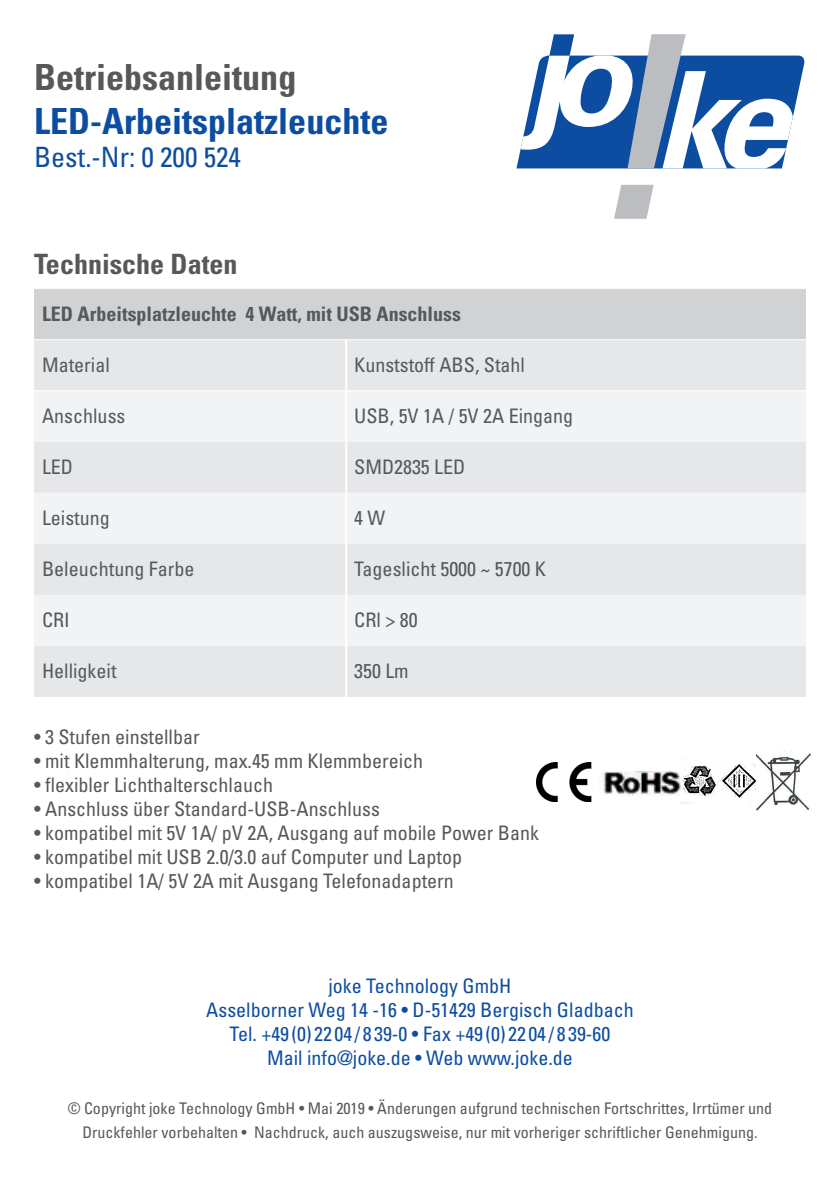
<style>
.page{position:relative;width:840px;height:1191px;background:#fff}
.page>*{position:absolute;margin:0;border:0;box-sizing:border-box;transform-origin:0 0}
.t1{font:700 condensed 36px "Univers LT Pro";color:#0d4da1}
.t2{font:700 condensed 36px "Univers LT Pro";color:#57585a}
.t3{font:condensed 28px "Univers LT Pro";color:#0d4da1}
.t4{font:700 condensed 28px "Univers LT Pro";color:#57585a}
.t5{font:condensed 20px "Univers LT Pro";color:#57585a}
.t6{font:condensed 20px/24px "Univers LT Pro";color:#0d4da1;text-align:center}
.t7{font:700 condensed 20px "Univers LT Pro";color:#57585a}
.t8{font:condensed 16px/24px "Univers LT Pro";color:#57585a;text-align:center}
</style>
<div class="page">
<svg style="left:516px;top:34px;width:289px;height:185px"></svg>
<div style="left:34px;top:289px;width:771px;height:51px;background:#d1d2d4"></div>
<div style="left:34px;top:340px;width:771px;height:357px;background:#e6e7e9"></div>
<svg style="left:34px;top:391px;width:771px;height:255px;fill:#f2f3f4"></svg>
<hr style="left:34px;top:339px;width:312px;height:1px;background:#fff">
<hr style="left:346px;top:339px;width:459px;height:1px;background:#fff">
<hr style="left:34px;top:390px;width:311px;height:1px;background:#fff">
<hr style="left:347px;top:390px;width:458px;height:1px;background:#fff">
<hr style="left:345px;top:340px;width:2px;height:51px;background:#fff">
<hr style="left:345px;top:391px;width:2px;height:51px;background:#fff">
<hr style="left:345px;top:442px;width:2px;height:51px;background:#fff">
<hr style="left:345px;top:493px;width:2px;height:51px;background:#fff">
<hr style="left:345px;top:544px;width:2px;height:51px;background:#fff">
<hr style="left:345px;top:595px;width:2px;height:51px;background:#fff">
<hr style="left:345px;top:646px;width:2px;height:51px;background:#fff">
<img style="left:680px;top:763px;width:75px;height:41px">
<img style="left:536px;top:762px;width:56px;height:39px">
<img style="left:599px;top:771px;width:81px;height:24px">
<img style="left:755px;top:750px;width:57px;height:61px">
<h1 class="t2" style="left:34px;top:55px;width:264px">Betriebsanleitung</h1>
<h1 class="t1" style="left:34px;top:99px;width:355px">LED-Arbeitsplatzleuchte</h1>
<h2 class="t3" style="left:34px;top:139px;width:208px">Best.-Nr: 0 200 524</h2>
<h2 class="t4" style="left:34px;top:247px;width:205px">Technische Daten</h2>
<p class="t7" style="left:42px;top:301px;width:420px">LED Arbeitsplatzleuchte 4 Watt, mit USB Anschluss</p>
<p class="t5" style="left:42px;top:352px;width:69px">Material</p>
<p class="t5" style="left:354px;top:352px;width:172px">Kunststoff ABS, Stahl</p>
<p class="t5" style="left:42px;top:403px;width:85px">Anschluss</p>
<p class="t5" style="left:354px;top:403px;width:220px">USB, 5V 1A / 5V 2A Eingang</p>
<p class="t5" style="left:42px;top:454px;width:33px">LED</p>
<p class="t5" style="left:354px;top:454px;width:113px">SMD2835 LED</p>
<p class="t5" style="left:42px;top:505px;width:69px">Leistung</p>
<p class="t5" style="left:354px;top:505px;width:33px">4 W</p>
<p class="t5" style="left:42px;top:556px;width:154px">Beleuchtung Farbe</p>
<p class="t5" style="left:354px;top:556px;width:193px">Tageslicht 5000 ~ 5700 K</p>
<p class="t5" style="left:42px;top:607px;width:29px">CRI</p>
<p class="t5" style="left:354px;top:607px;width:65px">CRl &gt; 80</p>
<p class="t5" style="left:42px;top:658px;width:76px">Helligkeit</p>
<p class="t5" style="left:354px;top:658px;width:56px">350 Lm</p>
<p class="t5" style="left:34px;top:724px;width:167px">• 3 Stufen einstellbar</p>
<p class="t5" style="left:34px;top:748px;width:390px">• mit Klemmhalterung, max.45 mm Klemmbereich</p>
<p class="t5" style="left:34px;top:772px;width:240px">• flexibler Lichthalterschlauch</p>
<p class="t5" style="left:34px;top:796px;width:347px">• Anschluss über Standard-USB-Anschluss</p>
<p class="t5" style="left:34px;top:820px;width:506px">• kompatibel mit 5V 1A/ pV 2A, Ausgang auf mobile Power Bank</p>
<p class="t5" style="left:34px;top:844px;width:429px">• kompatibel mit USB 2.0/3.0 auf Computer und Laptop</p>
<p class="t5" style="left:34px;top:868px;width:421px">• kompatibel 1A/ 5V 2A mit Ausgang Telefonadaptern</p>
<p class="t6" style="left:206px;top:974px;width:428px">joke Technology GmbH<br>Asselborner Weg 14 -16 • D-51429 Bergisch Gladbach Tel. +49 (0) 22 04 / 8 39-0 • Fax +49 (0) 22 04 / 8 39-60<br>Mail info@joke.de • Web www.joke.de</p>
<p class="t8" style="left:68px;top:1096px;width:705px">© Copyright joke Technology GmbH • Mai 2019 • Änderungen aufgrund technischen Fortschrittes, Irrtümer und<br>Druckfehler vorbehalten • Nachdruck, auch auszugsweise, nur mit vorheriger schriftlicher Genehmigung.</p>
</div>
